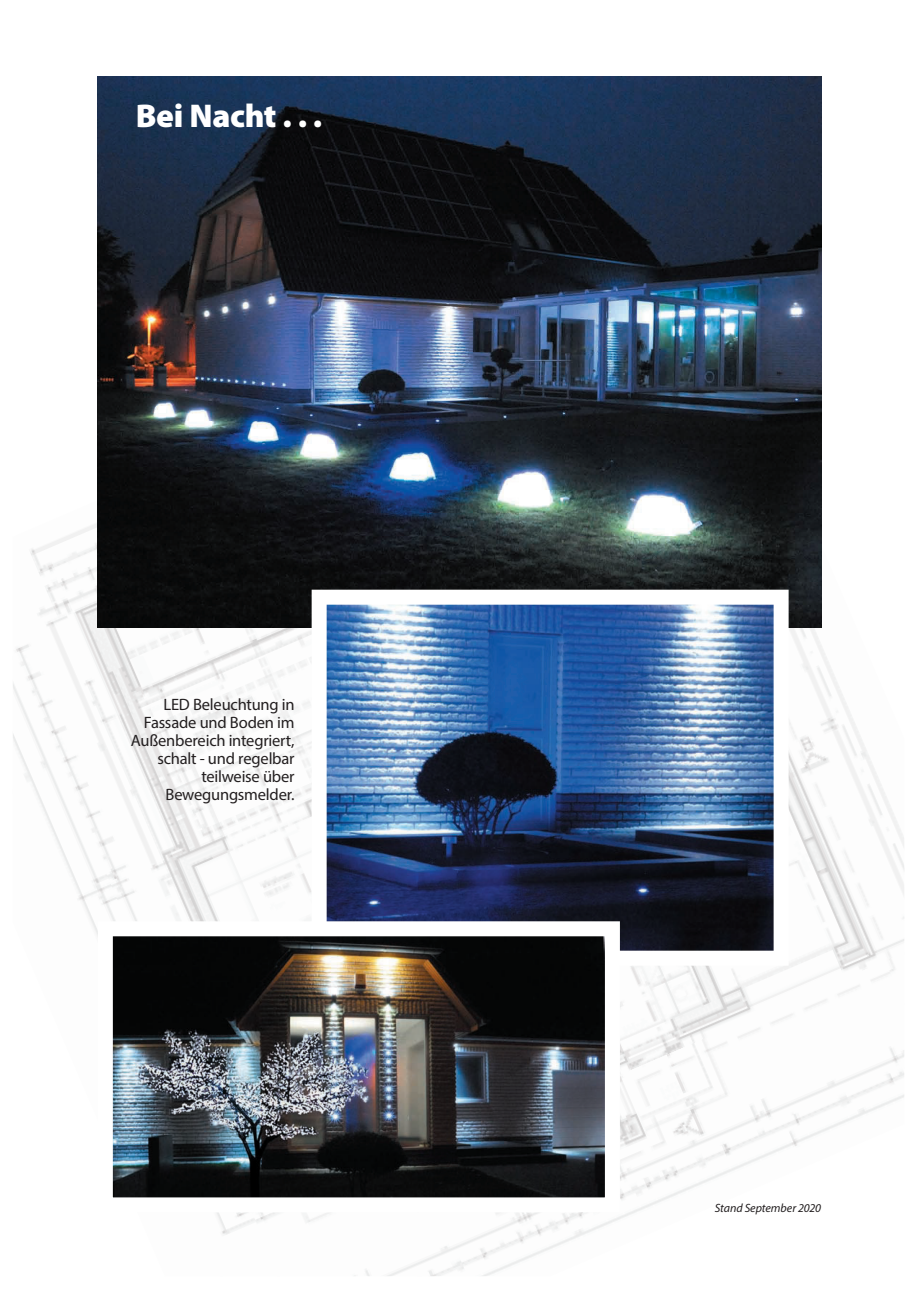
<style>
.page{position:relative;width:919px;height:1289px;background:#fff}
.page>*{position:absolute;margin:0;border:0;box-sizing:border-box;transform-origin:0 0}
.t1{font:900 33px "Myriad Pro";letter-spacing:-.01em;color:#fff}
.t2{font:16.5px/18px "Myriad Pro";letter-spacing:-.015em;color:#231f20;text-align:right}
.t3{font:italic 12px "Myriad Pro";letter-spacing:-.005em;color:#231f20}
</style>
<div class="page">
<img style="left:16px;top:265px;width:888px;height:695px">
<img style="left:788px;top:245px;width:116px;height:627px">
<img style="left:13px;top:656px;width:266px;height:579px">
<img style="left:13px;top:789px;width:209px;height:446px">
<img style="left:258px;top:960px;width:646px;height:316px">
<img style="left:885px;top:952px;width:19px;height:53px">
<img style="left:417px;top:1066px;width:487px;height:210px">
<img style="left:98px;top:77px;width:723px;height:550px">
<img style="left:311px;top:589px;width:477px;height:376px">
<img style="left:98px;top:921px;width:522px;height:291px">
<h1 class="t1" style="left:136px;top:94px;width:188px">Bei Nacht . . .</h1>
<p class="t2" style="left:131px;top:695px;width:165px">LED Beleuchtung in<br>Fassade und Boden im<br>Außenbereich integriert, schalt - und regelbar teilweise über<br>Bewegungsmelder.</p>
<p class="t3" style="left:715px;top:1200px;width:108px">Stand September 2020</p>
</div>
